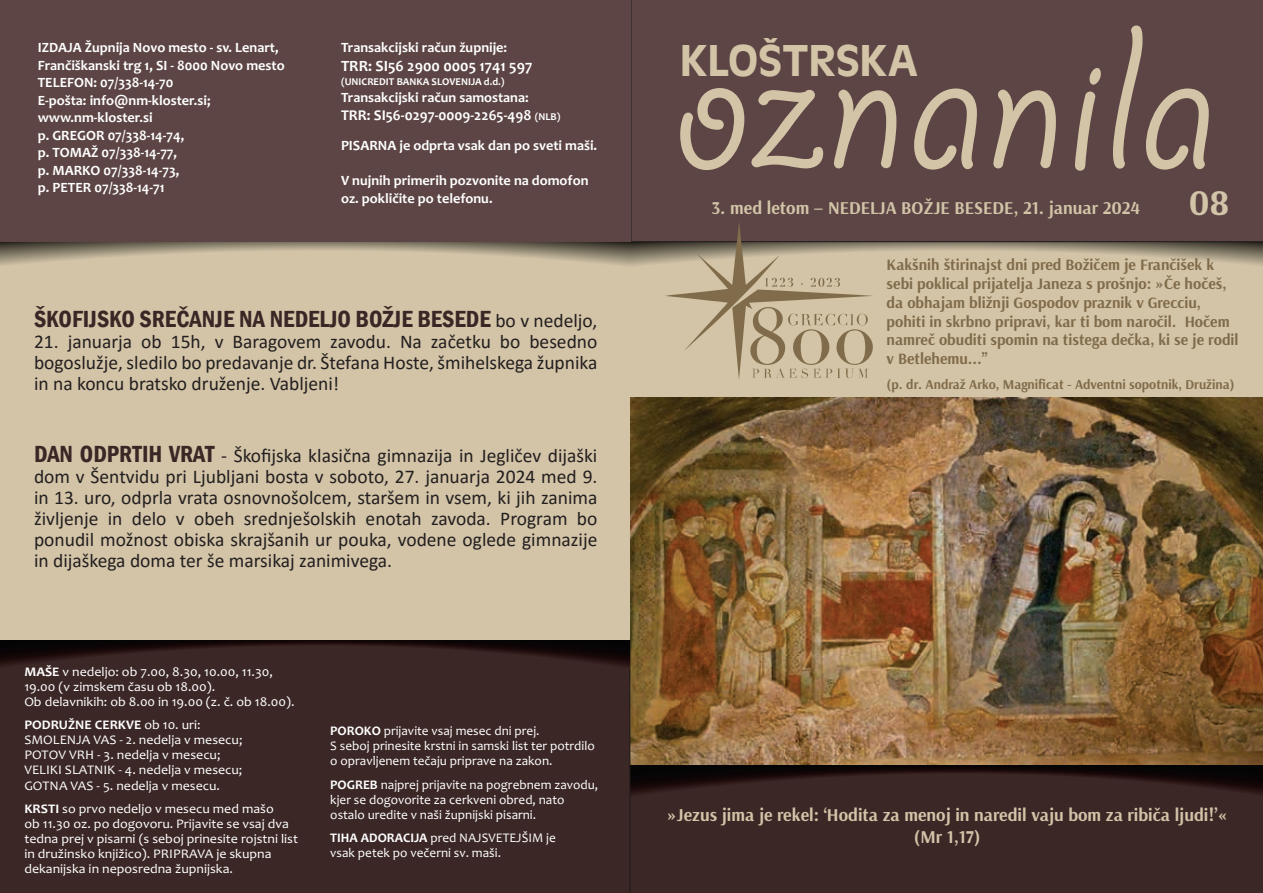
<style>
.page{position:relative;width:1263px;height:893px;background:#fff}
.page>*{position:absolute;margin:0;border:0;box-sizing:border-box;transform-origin:0 0}
.t1{font:229.05px "Giddyup Std";color:#d3c4a7}
.t2{font:500 46.5px "Antique Oli TEE";color:#d3c4a7}
.t3{font:700 36px "Arsenal";color:#d2c4a8}
.t4{font:600 condensed 24px "Franklin Gothic";color:#3b2626}
.t5{font:19.5px/21px "Calibri";color:#231f20;text-align:justify}
.t6{font:700 18px/21.6px "Arsenal";color:#d2c4a8;text-align:center}
.t7{font:700 15.75px/18.9px "Arsenal";color:#806b4a}
.t8{font:700 15.75px "Candara";color:#fff}
.t9{font:700 15px "Candara";color:#fff}
.t10{font:700 14.25px/17.5px "Candara";color:#fff}
.t11{font:700 13.5px "Arsenal";color:#806b4a}
.t12{font:13.2px/15.1px "Candara";color:#fff;scale:1.05 1}
.t13{font:13.2px/15.1px "Candara";color:#fff}
.t14{font:700 10.5px "Candara";color:#fff}
.s1{font-size:10.5px}
.s2{font-family:"Calibri";font-weight:400;font-stretch:normal;font-size:19.5px;color:#231f20}
.s3{font-family:"Franklin Gothic";font-weight:600;font-stretch:condensed;font-size:24px;color:#3b2626}
.s4{font-weight:700}
</style>
<div class="page">
<div style="left:630px;top:797px;width:633px;height:96px;background:#3b2726"></div>
<svg style="left:630px;top:765px;width:633px;height:32px;background:#271817"></svg>
<div style="left:629px;top:229px;width:634px;height:173px;background:#d3c4a7"></div>
<div style="left:631px;top:0;width:632px;height:222px;background:#5c4544"></div>
<svg style="left:1075px;top:91px;width:20px;height:80px;background:#978475"></svg>
<img style="left:630px;top:397px;width:633px;height:368px">
<div style="left:0;top:669px;width:630px;height:224px;background:#3b2726"></div>
<svg style="left:0;top:639px;width:630px;height:30px;background:#30201e"></svg>
<div style="left:0;top:228px;width:630px;height:411px;background:#d3c4a7"></div>
<svg style="left:0;top:222px;width:1263px;height:157px"></svg>
<div style="left:0;top:0;width:631px;height:242px;background:#5c4544"></div>
<svg style="left:1089px;top:68px;width:12px;height:17px"></svg>
<p class="t10" style="left:38px;top:39px;width:248px">IZDAJA Župnija Novo mesto - sv. Lenart,<br>Frančiškanski trg 1, SI - 8000 Novo mesto<br>TELEFON: 07/338-14-70<br>E-pošta: info@nm-kloster.si; www.nm-kloster.si<br>p. GREGOR 07/338-14-74,<br>p. TOMAŽ 07/338-14-77,<br>p. MARKO 07/338-14-73,<br>p. PETER 07/338-14-71</p>
<p class="t10" style="left:341px;top:38px;width:168px">Transakcijski račun župnije:</p>
<p class="t8" style="left:341px;top:56px;width:193px">TRR: SI56 2900 0005 1741 597</p>
<p class="t14" style="left:341px;top:75px;width:165px">(UNICREDIT BANKA SLOVENIJA d.d.)</p>
<p class="t10" style="left:341px;top:88px;width:189px">Transakcijski račun samostana:</p>
<p class="t9" style="left:341px;top:105px;width:221px">TRR: SI56-0297-0009-2265-498 <span class="s1">(NLB)</span></p>
<p class="t10" style="left:341px;top:137px;width:258px">PISARNA je odprta vsak dan po sveti maši.</p>
<p class="t10" style="left:341px;top:172px;width:249px">V nujnih primerih pozvonite na domofon oz. pokličite po telefonu.</p>
<p class="t4" style="left:34px;top:303px;width:565px">ŠKOFIJSKO SREČANJE NA NEDELJO BOŽJE BESEDE <span class="s2">bo v nedeljo,</span></p>
<p class="t5" style="left:34px;top:331px;width:565px">21. januarja ob 15h, v Baragovem zavodu. Na začetku bo besedno bogoslužje, sledilo bo predavanje dr. Štefana Hoste, šmihelskega župnika in na koncu bratsko druženje. Vabljeni!</p>
<p class="t5" style="left:34px;top:445px;width:565px"><span class="s3">DAN ODPRTIH VRAT</span> - Škofijska klasična gimnazija in Jegličev dijaški dom v Šentvidu pri Ljubljani bosta v soboto, 27. januarja 2024 med 9. in 13. uro, odprla vrata osnovnošolcem, staršem in vsem, ki jih zanima življenje in delo v obeh srednješolskih enotah zavoda. Program bo ponudil možnost obiska skrajšanih ur pouka, vodene oglede gimnazije in dijaškega doma ter še marsikaj zanimivega.</p>
<p class="t12" style="left:24px;top:664px;width:259px"><span class="s4">MAŠE</span> v nedeljo: ob 7.00, 8.30, 10.00, 11.30,<br>19.00 (v zimskem času ob 18.00).<br>Ob delavnikih: ob 8.00 in 19.00 (z. č. ob 18.00).</p>
<p class="t12" style="left:24px;top:717px;width:209px"><span class="s4">PODRUŽNE CERKVE</span> ob 10. uri:<br>SMOLENJA VAS - 2. nedelja v mesecu;<br>POTOV VRH - 3. nedelja v mesecu;<br>VELIKI SLATNIK - 4. nedelja v mesecu;<br>GOTNA VAS - 5. nedelja v mesecu.</p>
<p class="t12" style="left:24px;top:801px;width:262px"><span class="s4">KRSTI</span> so prvo nedeljo v mesecu med mašo<br>ob 11.30 oz. po dogovoru. Prijavite se vsaj dva tedna prej v pisarni (s seboj prinesite rojstni list in družinsko knjižico). PRIPRAVA je skupna dekanijska in neposredna župnijska.</p>
<p class="t13" style="left:330px;top:723px;width:266px"><span class="s4">POROKO</span> prijavite vsaj mesec dni prej.<br>S seboj prinesite krstni in samski list ter potrdilo o opravljenem tečaju priprave na zakon.</p>
<p class="t13" style="left:330px;top:776px;width:269px"><span class="s4">POGREB</span> najprej prijavite na pogrebnem zavodu, kjer se dogovorite za cerkveni obred, nato ostalo uredite v naši župnijski pisarni.</p>
<p class="t13" style="left:330px;top:830px;width:227px"><span class="s4">TIHA ADORACIJA</span> pred NAJSVETEJŠIM je vsak petek po večerni sv. maši.</p>
<h1 class="t1" style="left:671px;top:-26px;width:548px">oznan la</h1>
<h2 class="t2" style="left:680px;top:34px;width:239px">KLOŠTRSKA</h2>
<p class="t6" style="left:711px;top:197px;width:430px">3. med letom – NEDELJA BOŽJE BESEDE, 21. januar 2024</p>
<h3 class="t3" style="left:1189px;top:177px;width:42px">08</h3>
<p class="t7" style="left:887px;top:255px;width:353px">Kakšnih štirinajst dni pred Božičem je Frančišek k sebi poklical prijatelja Janeza s prošnjo: »Če hočeš, da obhajam bližnji Gospodov praznik v Grecciu, pohiti in skrbno pripravi, kar ti bom naročil. Hočem namreč obuditi spomin na tistega dečka, ki se je rodil v Betlehemu...”</p>
<p class="t11" style="left:887px;top:375px;width:349px">(p. dr. Andraž Arko, Magnificat - Adventni sopotnik, Družina)</p>
<p class="t6" style="left:667px;top:804px;width:561px">»Jezus jima je rekel: ‘Hodita za menoj in naredil vaju bom za ribiča ljudi!’« (Mr 1,17)</p>
</div>
